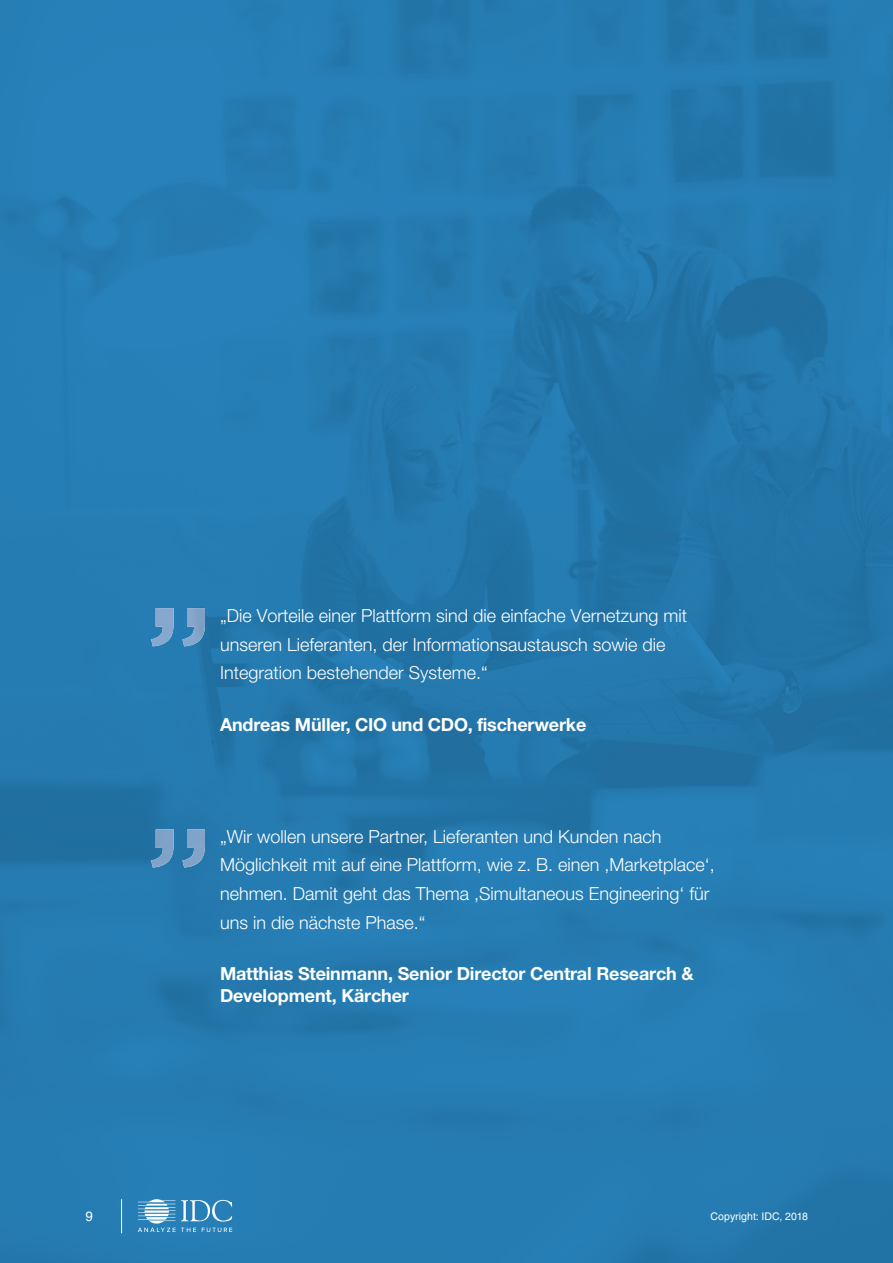
<style>
.page{position:relative;width:893px;height:1263px;background:#fff}
.page>*{position:absolute;margin:0;border:0;box-sizing:border-box;transform-origin:0 0}
.t1{font:300 18px/28.5px "Helvetica Neue LT Std";color:#fff}
.t2{font:700 18px/21.6px "Helvetica Neue LT Std";letter-spacing:-.01em;color:#fff}
.t3{font:13.5px "Helvetica LT Std";color:#fff}
.t4{font:10.5px "Helvetica LT Std";letter-spacing:.005em;color:#fff}
</style>
<div class="page">
<img style="left:0;top:0;width:893px;height:1263px">
<img style="left:151px;top:608px;width:54px;height:38px">
<img style="left:151px;top:829px;width:54px;height:38px">
<svg style="left:138px;top:1199px;width:94px;height:33px;background:#589cc7"></svg>
<hr style="left:121px;top:1199px;width:1px;height:34px;background:#fff">
<p class="t1" style="left:220px;top:601px;width:469px">„Die Vorteile einer Plattform sind die einfache Vernetzung mit unseren Lieferanten, der Informationsaustausch sowie die<br>Integration bestehender Systeme.“</p>
<p class="t2" style="left:220px;top:713px;width:368px">Andreas Müller, CIO und CDO, fischerwerke</p>
<p class="t1" style="left:220px;top:823px;width:496px;line-height:27.2px">„Wir wollen unsere Partner, Lieferanten und Kunden nach<br>Möglichkeit mit auf eine Plattform, wie z. B. einen ,Marketplace‘,</p>
<p class="t1" style="left:220px;top:879px;width:491px">nehmen. Damit geht das Thema ‚Simultaneous Engineering‘ für uns in die nächste Phase.“</p>
<p class="t2" style="left:220px;top:963px;width:475px">Matthias Steinmann, Senior Director Central Research &amp;<br>Development, Kärcher</p>
<p class="t3" style="left:85px;top:1208px;width:9px">9</p>
<p class="t4" style="left:711px;top:1210px;width:99px">Copyright: IDC, 2018</p>
</div>
